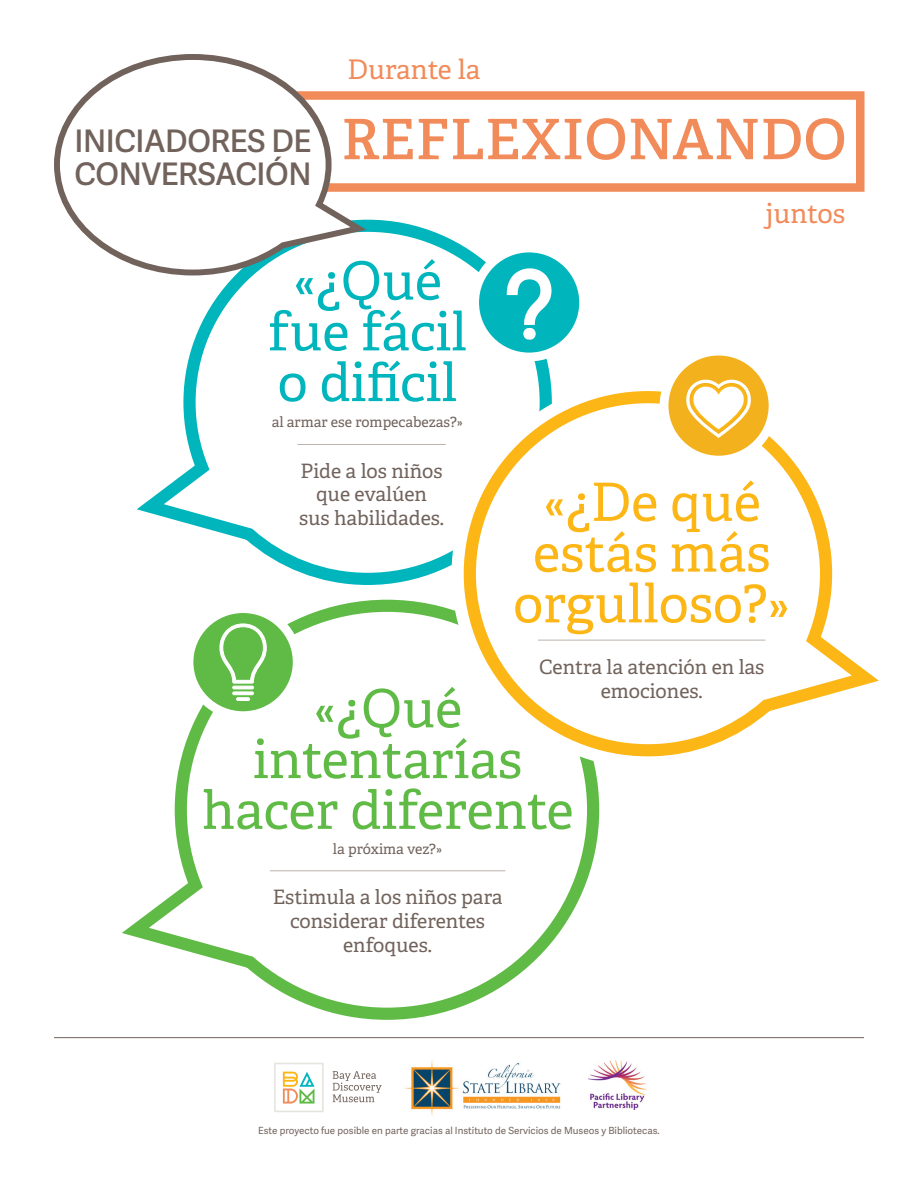
<style>
.page{position:relative;width:918px;height:1188px;background:#fff}
.page>*{position:absolute;margin:0;border:0;box-sizing:border-box;transform-origin:0 0}
.t1{font:600 55.8px "Adelle";letter-spacing:.01em;color:#f28b5a}
.t2{font:52.8px/50.7px "Adelle";color:#60bb46;text-align:center}
.t3{font:52.8px/50.7px "Adelle";color:#fcb615;text-align:center}
.t4{font:52.8px/50.7px "Adelle";color:#00b5bc;text-align:center}
.t5{font:600 31.05px/33.3px "Adelle Sans";letter-spacing:-.015em;color:#71635c}
.t6{font:27px "Adelle";color:#f28b5a}
.t7{font:19.8px/23.9px "Adelle";color:#71635c;text-align:center}
.t8{font:14.25px "Adelle";color:#71635c}
.t9{font:9.9px "Adelle Sans";color:#71635c}
</style>
<div class="page">
<svg style="left:333px;top:1071px;width:49px;height:31px"></svg>
<svg style="left:274px;top:1063px;width:50px;height:49px"></svg>
<img style="left:405px;top:1060px;width:156px;height:56px">
<img style="left:589px;top:1060px;width:57px;height:50px">
<hr style="left:54px;top:1037px;width:810px;height:1px;background:#71635c">
<svg style="left:137px;top:219px;width:410px;height:366px"></svg>
<svg style="left:475px;top:248px;width:109px;height:109px;background:#26c0c6"></svg>
<div style="left:470px;top:244px;width:118px;height:117px;border:9px solid #fff;border-radius:50%"></div>
<svg style="left:506px;top:267px;width:47px;height:73px"></svg>
<svg style="left:122px;top:599px;width:478px;height:421px"></svg>
<svg style="left:433px;top:361px;width:167px;height:426px"></svg>
<svg style="left:458px;top:385px;width:421px;height:377px"></svg>
<hr style="left:298px;top:444px;width:148px;height:1px;background:#bdb3af">
<hr style="left:270px;top:870px;width:235px;height:1px;background:#bdb3af">
<hr style="left:538px;top:640px;width:228px;height:1px;background:#bdb3af">
<svg style="left:187px;top:607px;width:112px;height:111px;fill:#60bb46"></svg>
<div style="left:185px;top:604px;width:117px;height:116px;border:9px solid #fff;border-radius:50%"></div>
<div style="left:232px;top:686px;width:22px;height:3px;border:1px solid #fff"></div>
<div style="left:232px;top:691px;width:22px;height:4px;border:1px solid #fff"></div>
<div style="left:236px;top:697px;width:14px;height:4px;border:1px solid #fff"></div>
<svg style="left:219px;top:623px;width:48px;height:61px"></svg>
<svg style="left:664px;top:351px;width:109px;height:109px;fill:#f4b11e"></svg>
<div style="left:660px;top:347px;width:117px;height:118px;border:9px solid #fff;border-radius:50%"></div>
<svg style="left:684px;top:378px;width:69px;height:60px"></svg>
<div style="left:281px;top:91px;width:584px;height:101px;border:9px solid #f28b5a"></div>
<svg style="left:54px;top:54px;width:320px;height:224px"></svg>
<h3 class="t5" style="left:74px;top:125px;width:239px">INICIADORES DE<br>CONVERSACIÓN</h3>
<h3 class="t6" style="left:348px;top:53px;width:134px">Durante la</h3>
<h1 class="t1" style="left:342px;top:105px;width:506px">REFLEXIONANDO</h1>
<h3 class="t6" style="left:766px;top:197px;width:81px">juntos</h3>
<h2 class="t4" style="left:268px;top:256px;width:200px">«¿Qué fue fácil o difícil</h2>
<p class="t8" style="left:272px;top:413px;width:193px">al armar ese rompecabezas?»</p>
<p class="t7" style="left:299px;top:459px;width:147px">Pide a los niños que evalúen sus habilidades.</p>
<h2 class="t3" style="left:513px;top:478px;width:279px">«¿De qué estás más orgulloso?»</h2>
<p class="t7" style="left:539px;top:655px;width:227px">Centra la atención en las emociones.</p>
<h2 class="t2" style="left:202px;top:684px;width:373px">«¿Qué intentarías hacer diferente</h2>
<p class="t8" style="left:333px;top:841px;width:111px">la próxima vez?»</p>
<p class="t7" style="left:273px;top:885px;width:231px">Estimula a los niños para considerar diferentes enfoques.</p>
<p class="t9" style="left:258px;top:1125px;width:403px">Este proyecto fue posible en parte gracias al Instituto de Servicios de Museos y Bibliotecas.</p>
</div>
